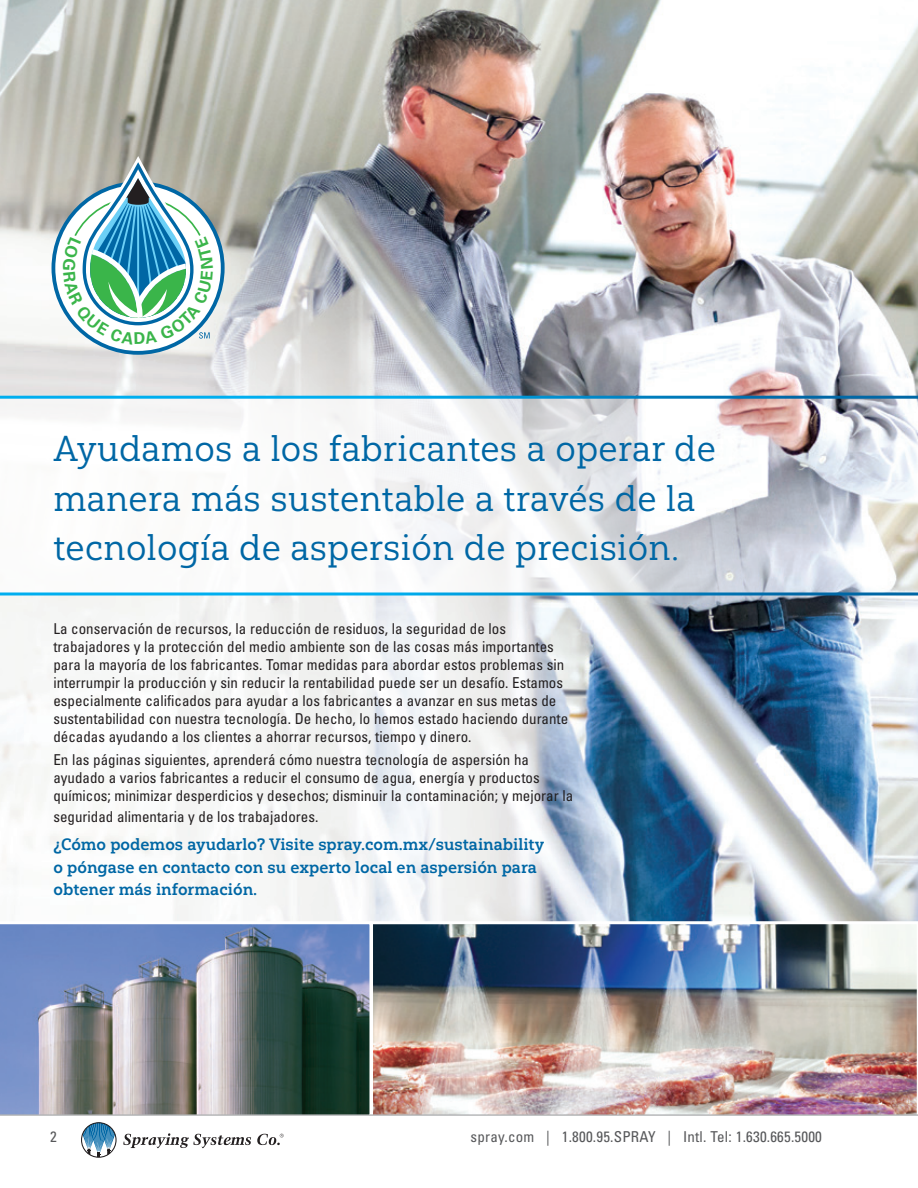
<style>
.page{position:relative;width:918px;height:1188px;background:#fff}
.page>*{position:absolute;margin:0;border:0;box-sizing:border-box;transform-origin:0 0}
.drawing_label{font:36px/49.5px "Yorkten Slab Nor Reg";letter-spacing:.01em;color:#0067a5}
.t1{font:16.5px/22.5px "Yorkten Slab Nor Dem";color:#0067a5}
.body{font:condensed 15px/18px "Univers LT Std";color:#231f20}
.t2{font:condensed 15px "Univers LT Std";letter-spacing:.015em;color:#57585a}
</style>
<div class="page">
<img style="left:0;top:0;width:918px;height:921px">
<svg style="left:0;top:399px;width:917px;height:193px"></svg>
<img style="left:372px;top:921px;width:546px;height:194px">
<hr style="left:917px;top:395px;width:1px;height:200px;background:#0067a5">
<svg style="left:0;top:924px;width:372px;height:191px;background:#728191"></svg>
<svg style="left:0;top:592px;width:918px;height:4px;background:#38a8d9"></svg>
<hr style="left:0;top:396px;width:918px;height:3px;background:#fff">
<hr style="left:0;top:1115px;width:918px;height:1px;background:#939598">
<svg style="left:81px;top:1122px;width:36px;height:36px"></svg>
<svg style="left:123px;top:1133px;width:128px;height:15px"></svg>
<svg style="left:257px;top:1134px;width:27px;height:11px"></svg>
<svg style="left:52px;top:156px;width:173px;height:199px"></svg>
<p class="drawing_label" style="left:53px;top:424px;width:664px">Ayudamos a los fabricantes a operar de manera más sustentable a través de la tecnología de aspersión de precisión.</p>
<p class="body" style="left:53px;top:619px;width:516px">La conservación de recursos, la reducción de residuos, la seguridad de los trabajadores y la protección del medio ambiente son de las cosas más importantes para la mayoría de los fabricantes. Tomar medidas para abordar estos problemas sin interrumpir la producción y sin reducir la rentabilidad puede ser un desafío. Estamos especialmente calificados para ayudar a los fabricantes a avanzar en sus metas de sustentabilidad con nuestra tecnología. De hecho, lo hemos estado haciendo durante décadas ayudando a los clientes a ahorrar recursos, tiempo y dinero.</p>
<p class="body" style="left:53px;top:751px;width:521px">En las páginas siguientes, aprenderá cómo nuestra tecnología de aspersión ha ayudado a varios fabricantes a reducir el consumo de agua, energía y productos químicos; minimizar desperdicios y desechos; disminuir la contaminación; y mejorar la</p>
<p class="body" style="left:53px;top:808px;width:266px">seguridad alimentaria y de los trabajadores.</p>
<p class="t1" style="left:53px;top:833px;width:492px">¿Cómo podemos ayudarlo? Visite spray.com.mx/sustainability o póngase en contacto con su experto local en aspersión para obtener más información.</p>
<p class="t2" style="left:50px;top:1128px;width:8px">2</p>
<p class="t2" style="left:471px;top:1128px;width:353px">spray.com | 1.800.95.SPRAY | Intl. Tel: 1.630.665.5000</p>
</div>
